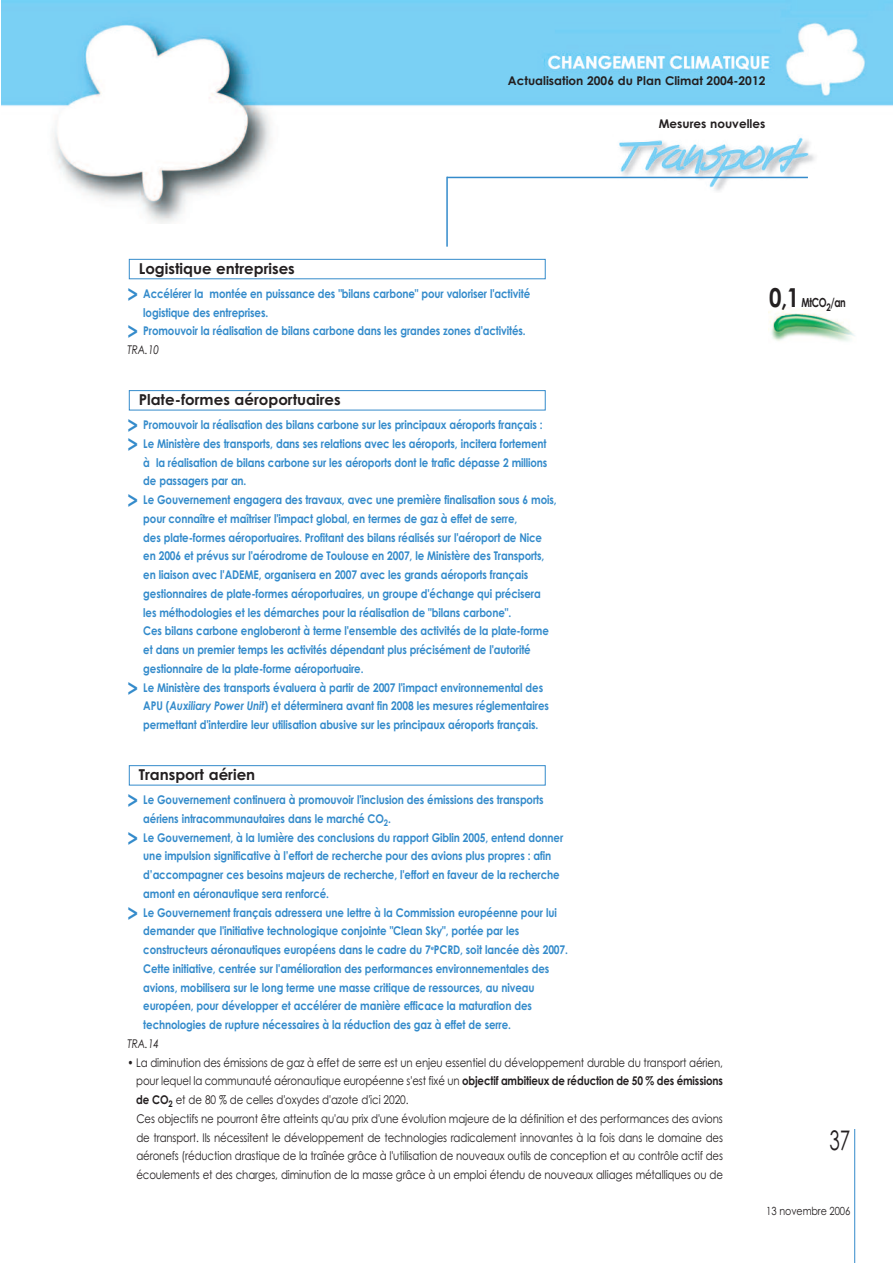
<style>
.page{position:relative;width:893px;height:1263px;background:#fff}
.page>*{position:absolute;margin:0;border:0;box-sizing:border-box;transform-origin:0 0}
.t1{font:27px "Century Gothic";color:#231f20;scale:.7 1}
.t2{font:700 15px "Century Gothic";color:#231f20}
.t3{font:700 12.6px "Century Gothic";letter-spacing:-.04em;color:#231f20;scale:.75 1}
.t4{font:700 12px "Century Gothic";letter-spacing:-.01em;color:#348bcb;scale:.85 1}
.t5{font:12px/18.8px "Century Gothic";letter-spacing:-.01em;color:#231f20;scale:.85 1}
.t6{font:700 12px "Century Gothic";color:#231f20}
.t7{font:italic 12px "Century Gothic";letter-spacing:-.01em;color:#231f20;scale:.85 1}
.t8{font:11.25px "Century Gothic";letter-spacing:-.01em;color:#231f20;scale:.85 1}
.s1{font-size:21px}
.s2{font-style:italic}
.s3{font-weight:700}
.s4{font-size:26.1px}
</style>
<div class="page">
<img style="left:2px;top:0;width:891px;height:224px">
<div style="left:412px;top:119px;width:415px;height:88px;background:#fff"></div>
<img style="left:612px;top:137px;width:203px;height:54px">
<hr style="left:447px;top:177px;width:361px;height:1px;background:#348bcb">
<hr style="left:446px;top:177px;width:2px;height:70px;background:#348bcb">
<hr style="left:854px;top:1129px;width:1px;height:134px;background:#348bcb">
<div style="left:129px;top:765px;width:416px;height:20px;border:1px solid #348bcb"></div>
<div style="left:129px;top:390px;width:416px;height:20px;border:1px solid #348bcb"></div>
<div style="left:129px;top:259px;width:416px;height:20px;border:1px solid #348bcb"></div>
<img style="left:769px;top:308px;width:86px;height:33px">
<p class="t2" style="left:139px;top:260px;width:158px">Logistique entreprises</p>
<p class="t6" style="left:508px;top:74px;width:259px">Actualisation 2006 du Plan Climat 2004-2012</p>
<p class="t6" style="left:659px;top:117px;width:108px">Mesures nouvelles</p>
<p class="t4" style="left:128px;top:287px;width:475px"><span class="s1">&gt;</span> Accélérer la montée en puissance des "bilans carbone" pour valoriser l'activité</p>
<p class="t4" style="left:143px;top:305px;width:149px">logistique des entreprises.</p>
<p class="t4" style="left:128px;top:324px;width:470px"><span class="s1">&gt;</span> Promouvoir la réalisation de bilans carbone dans les grandes zones d'activités.</p>
<p class="t7" style="left:128px;top:343px;width:39px">TRA.10</p>
<p class="t2" style="left:139px;top:391px;width:204px">Plate-formes aéroportuaires</p>
<p class="t4" style="left:128px;top:418px;width:490px"><span class="s1">&gt;</span> Promouvoir la réalisation des bilans carbone sur les principaux aéroports français :</p>
<p class="t4" style="left:128px;top:437px;width:494px"><span class="s1">&gt;</span> Le Ministère des transports, dans ses relations avec les aéroports, incitera fortement</p>
<p class="t4" style="left:143px;top:455px;width:477px">à la réalisation de bilans carbone sur les aéroports dont le trafic dépasse 2 millions</p>
<p class="t4" style="left:143px;top:474px;width:123px">de passagers par an.</p>
<p class="t4" style="left:128px;top:493px;width:506px"><span class="s1">&gt;</span> Le Gouvernement engagera des travaux, avec une première finalisation sous 6 mois,</p>
<p class="t4" style="left:143px;top:512px;width:441px">pour connaître et maîtriser l'impact global, en termes de gaz à effet de serre,</p>
<p class="t4" style="left:143px;top:530px;width:471px">des plate-formes aéroportuaires. Profitant des bilans réalisés sur l'aéroport de Nice</p>
<p class="t4" style="left:143px;top:549px;width:473px">en 2006 et prévus sur l'aérodrome de Toulouse en 2007, le Ministère des Transports,</p>
<p class="t4" style="left:143px;top:568px;width:454px">en liaison avec l'ADEME, organisera en 2007 avec les grands aéroports français</p>
<p class="t4" style="left:143px;top:587px;width:469px">gestionnaires de plate-formes aéroportuaires, un groupe d'échange qui précisera</p>
<p class="t4" style="left:143px;top:605px;width:434px">les méthodologies et les démarches pour la réalisation de "bilans carbone".</p>
<p class="t4" style="left:143px;top:624px;width:479px">Ces bilans carbone engloberont à terme l'ensemble des activités de la plate-forme</p>
<p class="t4" style="left:143px;top:643px;width:457px">et dans un premier temps les activités dépendant plus précisément de l'autorité</p>
<p class="t4" style="left:143px;top:662px;width:261px">gestionnaire de la plate-forme aéroportuaire.</p>
<p class="t4" style="left:128px;top:680px;width:490px"><span class="s1">&gt;</span> Le Ministère des transports évaluera à partir de 2007 l'impact environnemental des</p>
<p class="t4" style="left:143px;top:699px;width:479px">APU (<span class="s2">Auxiliary Power Unit</span>) et déterminera avant fin 2008 les mesures réglementaires</p>
<p class="t4" style="left:143px;top:718px;width:466px">permettant d'interdire leur utilisation abusive sur les principaux aéroports français.</p>
<p class="t2" style="left:139px;top:766px;width:118px">Transport aérien</p>
<p class="t4" style="left:128px;top:793px;width:491px"><span class="s1">&gt;</span> Le Gouvernement continuera à promouvoir l'inclusion des émissions des transports</p>
<p class="t4" style="left:143px;top:812px;width:293px">aériens intracommunautaires dans le marché CO<sub>2</sub>.</p>
<p class="t4" style="left:128px;top:830px;width:514px"><span class="s1">&gt;</span> Le Gouvernement, à la lumière des conclusions du rapport Giblin 2005, entend donner</p>
<p class="t4" style="left:143px;top:849px;width:481px">une impulsion significative à l’effort de recherche pour des avions plus propres : afin</p>
<p class="t4" style="left:143px;top:868px;width:491px">d’accompagner ces besoins majeurs de recherche, l'effort en faveur de la recherche</p>
<p class="t4" style="left:143px;top:887px;width:220px">amont en aéronautique sera renforcé.</p>
<p class="t4" style="left:128px;top:905px;width:507px"><span class="s1">&gt;</span> Le Gouvernement français adressera une lettre à la Commission européenne pour lui</p>
<p class="t4" style="left:143px;top:924px;width:444px">demander que l'initiative technologique conjointe "Clean Sky", portée par les</p>
<p class="t4" style="left:143px;top:943px;width:501px">constructeurs aéronautiques européens dans le cadre du 7<sup>e</sup>PCRD, soit lancée dès 2007.</p>
<p class="t4" style="left:143px;top:962px;width:479px">Cette initiative, centrée sur l'amélioration des performances environnementales des</p>
<p class="t4" style="left:143px;top:980px;width:462px">avions, mobilisera sur le long terme une masse critique de ressources, au niveau</p>
<p class="t4" style="left:143px;top:999px;width:459px">européen, pour développer et accélérer de manière efficace la maturation des</p>
<p class="t4" style="left:143px;top:1018px;width:434px">technologies de rupture nécessaires à la réduction des gaz à effet de serre.</p>
<p class="t7" style="left:128px;top:1037px;width:39px">TRA.14</p>
<p class="t5" style="left:136px;top:1053px;width:692px;text-indent:-9px">• La diminution des émissions de gaz à effet de serre est un enjeu essentiel du développement durable du transport aérien, pour lequel la communauté aéronautique européenne s'est fixé un <span class="s3">objectif ambitieux de réduction de 50 % des émissions de CO</span><sub>2</sub> et de 80 % de celles d'oxydes d'azote d'ici 2020.<br>Ces objectifs ne pourront être atteints qu'au prix d'une évolution majeure de la définition et des performances des avions de transport. Ils nécessitent le développement de technologies radicalement innovantes à la fois dans le domaine des aéronefs (réduction drastique de la traînée grâce à l'utilisation de nouveaux outils de conception et au contrôle actif des écoulements et des charges, diminution de la masse grâce à un emploi étendu de nouveaux alliages métalliques ou de</p>
<p class="t3" style="left:769px;top:296px;width:104px"><span class="s4">0,1</span> MtCO<sub>2</sub>/an</p>
<h1 class="t1" style="left:829px;top:1125px;width:31px">37</h1>
<p class="t8" style="left:766px;top:1204px;width:101px">13 novembre 2006</p>
</div>
